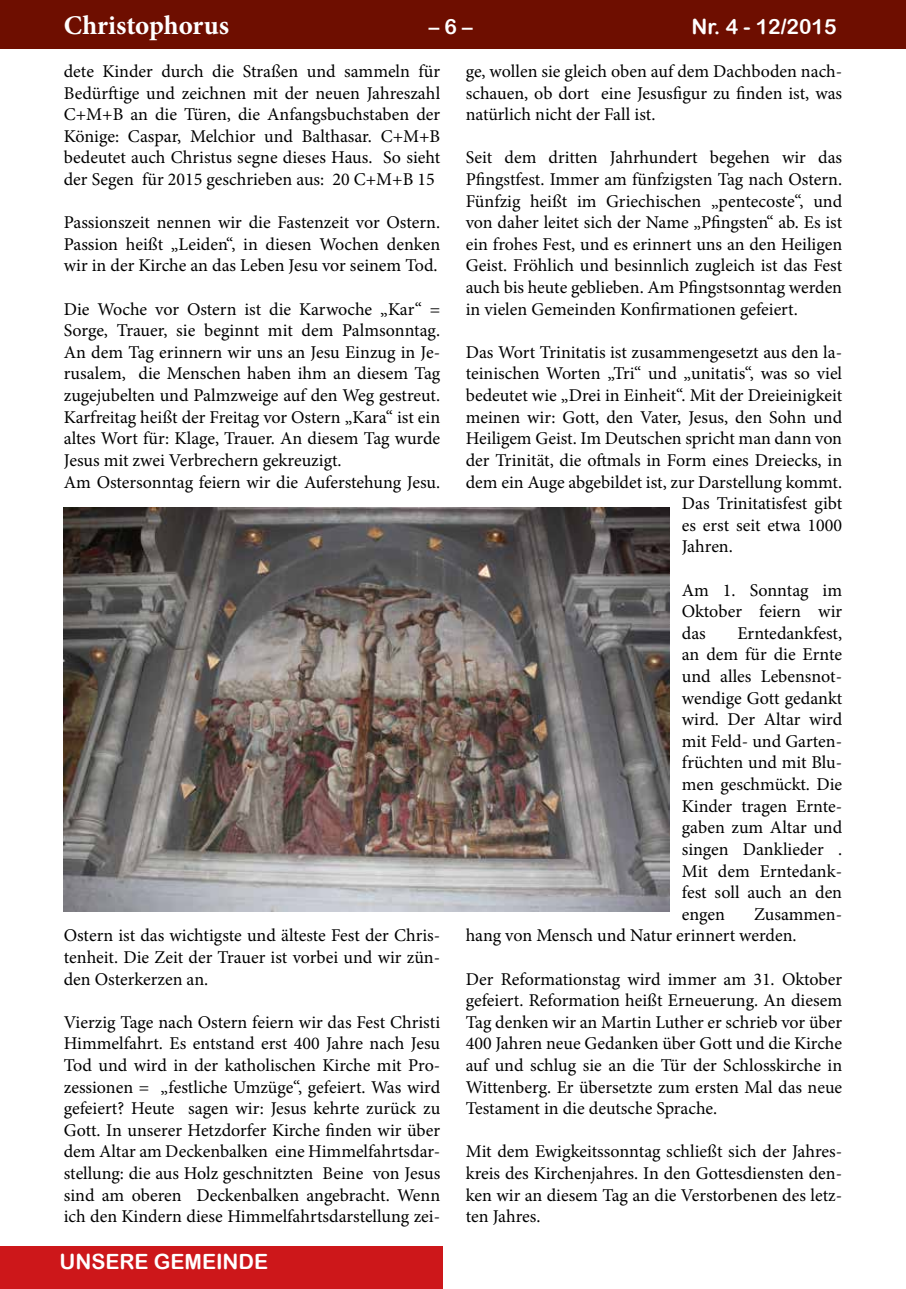
<style>
.page{position:relative;width:906px;height:1289px;background:#fff}
.page>*{position:absolute;margin:0;border:0;box-sizing:border-box;transform-origin:0 0}
.t1{font:700 27px "Minion Pro";color:#fff}
.t2{font:21px "Arial Rounded MT Bold";color:#fff}
.t3{font:18px/21.6px "Minion Pro";color:#000;text-align:justify}
</style>
<div class="page">
<div style="left:0;top:0;width:906px;height:49px;background:#6e0e00"></div>
<div style="left:0;top:1246px;width:442px;height:42px;background:#cd171a"></div>
<img style="left:64px;top:508px;width:605px;height:403px">
<h1 class="t1" style="left:64px;top:7px;width:167px">Christophorus</h1>
<p class="t2" style="left:429px;top:14px;width:45px">– 6 –</p>
<p class="t2" style="left:691px;top:14px;width:147px">NR. 4 - 12/2015</p>
<p class="t3" style="left:64px;top:60px;width:378px">dete Kinder durch die Straßen und sammeln für Bedürftige und zeichnen mit der neuen Jahreszahl C+M+B an die Türen, die Anfangsbuchstaben der Könige: Caspar, Melchior und Balthasar. C+M+B bedeutet auch Christus segne dieses Haus. So sieht der Segen für 2015 geschrieben aus: 20 C+M+B 15</p>
<p class="t3" style="left:64px;top:212px;width:378px">Passionszeit nennen wir die Fastenzeit vor Ostern.<br>Passion heißt „Leiden“, in diesen Wochen denken wir in der Kirche an das Leben Jesu vor seinem Tod.</p>
<p class="t3" style="left:64px;top:298px;width:378px;text-align:left">Die Woche vor Ostern ist die Karwoche „Kar“ = Sorge, Trauer, sie beginnt mit dem Palmsonntag.<br>An dem Tag erinnern wir uns an Jesu Einzug in Je&shy;rusalem, die Menschen haben ihm an diesem Tag zugejubelten und Palmzweige auf den Weg gestreut.<br>Karfreitag heißt der Freitag vor Ostern „Kara“ ist ein altes Wort für: Klage, Trauer. An diesem Tag wurde Jesus mit zwei Verbrechern gekreuzigt.<br>Am Ostersonntag feiern wir die Auferstehung Jesu.</p>
<p class="t3" style="left:64px;top:924px;width:378px">Ostern ist das wichtigste und älteste Fest der Chris&shy;tenheit. Die Zeit der Trauer ist vorbei und wir zün&shy;den Osterkerzen an.</p>
<p class="t3" style="left:64px;top:1011px;width:378px">Vierzig Tage nach Ostern feiern wir das Fest Christi Himmelfahrt. Es entstand erst 400 Jahre nach Jesu Tod und wird in der katholischen Kirche mit Pro&shy;zessionen = „festliche Umzüge“, gefeiert. Was wird gefeiert? Heute sagen wir: Jesus kehrte zurück zu Gott. In unserer Hetzdorfer Kirche finden wir über dem Altar am Deckenbalken eine Himmelfahrtsdar&shy;stellung: die aus Holz geschnitzten Beine von Jesus sind am oberen Deckenbalken angebracht. Wenn ich den Kindern diese Himmelfahrtsdarstellung zei-</p>
<p class="t2" style="left:60px;top:1248px;width:32px">UNSERE</p>
<p class="t2" style="left:154px;top:1248px;width:32px">GEMEINDE</p>
<p class="t3" style="left:466px;top:60px;width:378px">ge, wollen sie gleich oben auf dem Dachboden nach&shy;schauen, ob dort eine Jesusfigur zu finden ist, was natürlich nicht der Fall ist.</p>
<p class="t3" style="left:466px;top:147px;width:378px">Seit dem dritten Jahrhundert begehen wir das Pfingstfest. Immer am fünfzigsten Tag nach Ostern.<br>Fünfzig heißt im Griechischen „pentecoste“, und von daher leitet sich der Name „Pfingsten“ ab. Es ist ein frohes Fest, und es erinnert uns an den Heiligen Geist. Fröhlich und besinnlich zugleich ist das Fest auch bis heute geblieben. Am Pfingstsonntag werden in vielen Gemeinden Konfirmationen gefeiert.</p>
<p class="t3" style="left:466px;top:341px;width:378px">Das Wort Trinitatis ist zusammengesetzt aus den la-</p>
<p class="t3" style="left:466px;top:363px;width:378px">teinischen Worten „Tri“ und „unitatis“, was so viel</p>
<p class="t3" style="left:466px;top:384px;width:378px">bedeutet wie „Drei in Einheit“. Mit der Dreieinigkeit</p>
<p class="t3" style="left:466px;top:406px;width:378px">meinen wir: Gott, den Vater, Jesus, den Sohn und</p>
<p class="t3" style="left:466px;top:428px;width:378px">Heiligem Geist. Im Deutschen spricht man dann von</p>
<p class="t3" style="left:466px;top:449px;width:378px">der Trinität, die oftmals in Form eines Dreiecks, in</p>
<p class="t3" style="left:466px;top:471px;width:378px">dem ein Auge abgebildet ist, zur Darstellung kommt.</p>
<p class="t3" style="left:682px;top:492px;width:162px">Das Trinitatisfest gibt</p>
<p class="t3" style="left:682px;top:514px;width:162px">es erst seit etwa 1000</p>
<p class="t3" style="left:682px;top:536px;width:53px">Jahren.</p>
<p class="t3" style="left:682px;top:579px;width:162px">Am 1. Sonntag im Oktober feiern wir das</p>
<p class="t3" style="left:682px;top:622px;width:162px;text-indent:55px">Erntedankfest, an dem für die Ernte und alles Lebensnot&shy;wendige Gott gedankt wird. Der Altar wird mit Feld- und Garten&shy;früchten und mit Blu&shy;men geschmückt. Die Kinder tragen Ernte&shy;gaben zum Altar und singen Danklieder .<br>Mit dem Erntedank&shy;fest soll auch an den engen</p>
<p class="t3" style="left:466px;top:903px;width:378px;text-indent:288px">Zusammen&shy;hang von Mensch und Natur erinnert werden.</p>
<p class="t3" style="left:466px;top:968px;width:378px">Der Reformationstag wird immer am 31. Oktober gefeiert. Reformation heißt Erneuerung. An diesem Tag denken wir an Martin Luther er schrieb vor über 400 Jahren neue Gedanken über Gott und die Kirche auf und schlug sie an die Tür der Schlosskirche in Wittenberg. Er übersetzte zum ersten Mal das neue Testament in die deutsche Sprache.</p>
<p class="t3" style="left:466px;top:1140px;width:378px">Mit dem Ewigkeitssonntag schließt sich der Jahres&shy;kreis des Kirchenjahres. In den Gottesdiensten den&shy;ken wir an diesem Tag an die Verstorbenen des letz&shy;ten Jahres.</p>
</div>
